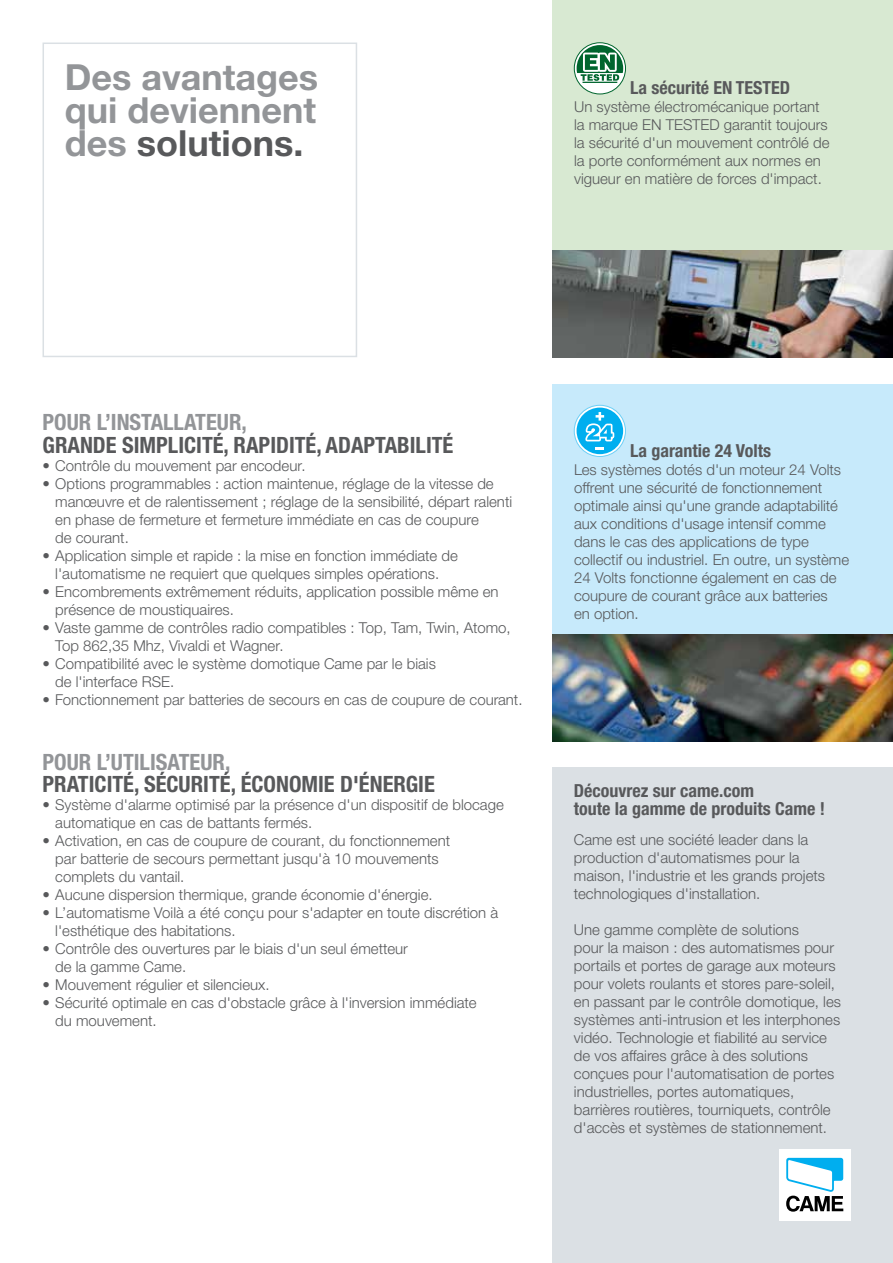
<style>
.page{position:relative;width:893px;height:1263px;background:#fff}
.page>*{position:absolute;margin:0;border:0;box-sizing:border-box;transform-origin:0 0}
.t1{font:700 36px/33px "Helvetica Neue LTW1 G";color:#939598;text-align:justify}
.t2{font:700 condensed 22.5px "Helvetica Neue LTW1 G";color:#58595b}
.t3{font:700 condensed 22.5px "Helvetica Neue LTW1 G";color:#939598}
.t4{font:700 condensed 18px/18px "Helvetica Neue LTW1 G";color:#58595b}
.t5{font:300 15px/18px "Helvetica Neue LTW1 G";color:#58595b}
.s1{color:#58595b}
</style>
<div class="page">
<div style="left:553px;top:767px;width:340px;height:496px;background:#dbe0e4"></div>
<div style="left:553px;top:384px;width:340px;height:251px;background:#c7eafb"></div>
<svg style="left:574px;top:405px;width:51px;height:51px"></svg>
<div style="left:574px;top:405px;width:52px;height:52px;border:1px solid #6dcff6;border-radius:50%"></div>
<div style="left:577px;top:408px;width:46px;height:46px;background:#00aeef;border-radius:50%"></div>
<svg style="left:582px;top:412px;width:34px;height:38px"></svg>
<img style="left:553px;top:635px;width:340px;height:106px">
<div style="left:553px;top:0;width:340px;height:251px;background:#d8e9d2"></div>
<svg style="left:574px;top:43px;width:51px;height:51px"></svg>
<div style="left:574px;top:43px;width:52px;height:51px;border:1px solid #00652e;border-radius:50%"></div>
<svg style="left:577px;top:45px;width:46px;height:36px;background:#68a482"></svg>
<hr style="left:582px;top:82px;width:35px;height:1px;background:#00652e">
<img style="left:553px;top:251px;width:340px;height:106px">
<div style="left:779px;top:1149px;width:71px;height:71px;background:#fff"></div>
<svg style="left:786px;top:1158px;width:57px;height:54px"></svg>
<div style="left:43px;top:43px;width:314px;height:314px;border:2px solid #dbe0e4"></div>
<svg style="left:887px;top:634px;width:6px;height:51px"></svg>
<h1 class="t1" style="left:65px;top:61px;width:255px">Des avantages qui deviennent des <span class="s1">solutions.</span></h1>
<p class="t4" style="left:630px;top:79px;width:162px">La sécurité EN TESTED</p>
<p class="t5" style="left:574px;top:98px;width:257px">Un système électromécanique portant la marque EN TESTED garantit toujours la sécurité d'un mouvement contrôlé de la porte conformément aux normes en vigueur en matière de forces d'impact.</p>
<h2 class="t3" style="left:43px;top:409px;width:206px">POUR L’INSTALLATEUR,</h2>
<h2 class="t2" style="left:43px;top:431px;width:412px">GRANDE SIMPLICITÉ, RAPIDITÉ, ADAPTABILITÉ</h2>
<p class="t5" style="left:43px;top:456px;width:265px">• Contrôle du mouvement par encodeur.</p>
<p class="t5" style="left:55px;top:474px;width:458px;text-indent:-13px">• Options programmables : action maintenue, réglage de la vitesse de manœuvre et de ralentissement ; réglage de la sensibilité, départ ralenti en phase de fermeture et fermeture immédiate en cas de coupure<br>de courant.</p>
<p class="t5" style="left:43px;top:546px;width:417px;text-align:center">• Application simple et rapide : la mise en fonction immédiate de l'automatisme ne requiert que quelques simples opérations.</p>
<p class="t5" style="left:55px;top:582px;width:445px;text-indent:-13px">• Encombrements extrêmement réduits, application possible même en présence de moustiquaires.</p>
<p class="t5" style="left:55px;top:618px;width:457px;text-indent:-13px">• Vaste gamme de contrôles radio compatibles : Top, Tam, Twin, Atomo,<br>Top 862,35 Mhz, Vivaldi et Wagner.</p>
<p class="t5" style="left:55px;top:654px;width:382px;text-indent:-13px">• Compatibilité avec le système domotique Came par le biais de l'interface RSE.</p>
<p class="t5" style="left:43px;top:690px;width:482px">• Fonctionnement par batteries de secours en cas de coupure de courant.</p>
<h2 class="t3" style="left:43px;top:748px;width:189px">POUR L’UTILISATEUR,</h2>
<h2 class="t2" style="left:43px;top:771px;width:394px">PRATICITÉ, SÉCURITÉ, ÉCONOMIE D'ÉNERGIE</h2>
<p class="t5" style="left:55px;top:796px;width:450px;text-indent:-13px">• Système d'alarme optimisé par la présence d'un dispositif de blocage automatique en cas de battants fermés.</p>
<p class="t5" style="left:55px;top:832px;width:396px;text-indent:-13px">• Activation, en cas de coupure de courant, du fonctionnement par batterie de secours permettant jusqu'à 10 mouvements complets du vantail.</p>
<p class="t5" style="left:43px;top:886px;width:392px">• Aucune dispersion thermique, grande économie d'énergie.</p>
<p class="t5" style="left:55px;top:904px;width:445px;text-indent:-13px">• L’automatisme Voilà a été conçu pour s'adapter en toute discrétion à l'esthétique des habitations.</p>
<p class="t5" style="left:55px;top:940px;width:354px;text-indent:-13px">• Contrôle des ouvertures par le biais d'un seul émetteur de la gamme Came.</p>
<p class="t5" style="left:43px;top:976px;width:229px">• Mouvement régulier et silencieux.</p>
<p class="t5" style="left:55px;top:994px;width:423px;text-indent:-13px">• Sécurité optimale en cas d'obstacle grâce à l'inversion immédiate du mouvement.</p>
<p class="t4" style="left:630px;top:441px;width:143px">La garantie 24 Volts</p>
<p class="t5" style="left:574px;top:460px;width:277px">Les systèmes dotés d'un moteur 24 Volts offrent une sécurité de fonctionnement optimale ainsi qu'une grande adaptabilité aux conditions d'usage intensif comme dans le cas des applications de type collectif ou industriel. En outre, un système 24 Volts fonctionne également en cas de coupure de courant grâce aux batteries<br>en option.</p>
<p class="t4" style="left:574px;top:782px;width:253px">Découvrez sur came.com<br>toute la gamme de produits Came !</p>
<p class="t5" style="left:574px;top:831px;width:253px">Came est une société leader dans la production d'automatismes pour la maison, l'industrie et les grands projets technologiques d'installation.</p>
<p class="t5" style="left:574px;top:921px;width:269px">Une gamme complète de solutions<br>pour la maison : des automatismes pour portails et portes de garage aux moteurs pour volets roulants et stores pare-soleil, en passant par le contrôle domotique, les systèmes anti-intrusion et les interphones vidéo. Technologie et fiabilité au service de vos affaires grâce à des solutions conçues pour l'automatisation de portes industrielles, portes automatiques, barrières routières, tourniquets, contrôle d'accès et systèmes de stationnement.</p>
</div>
